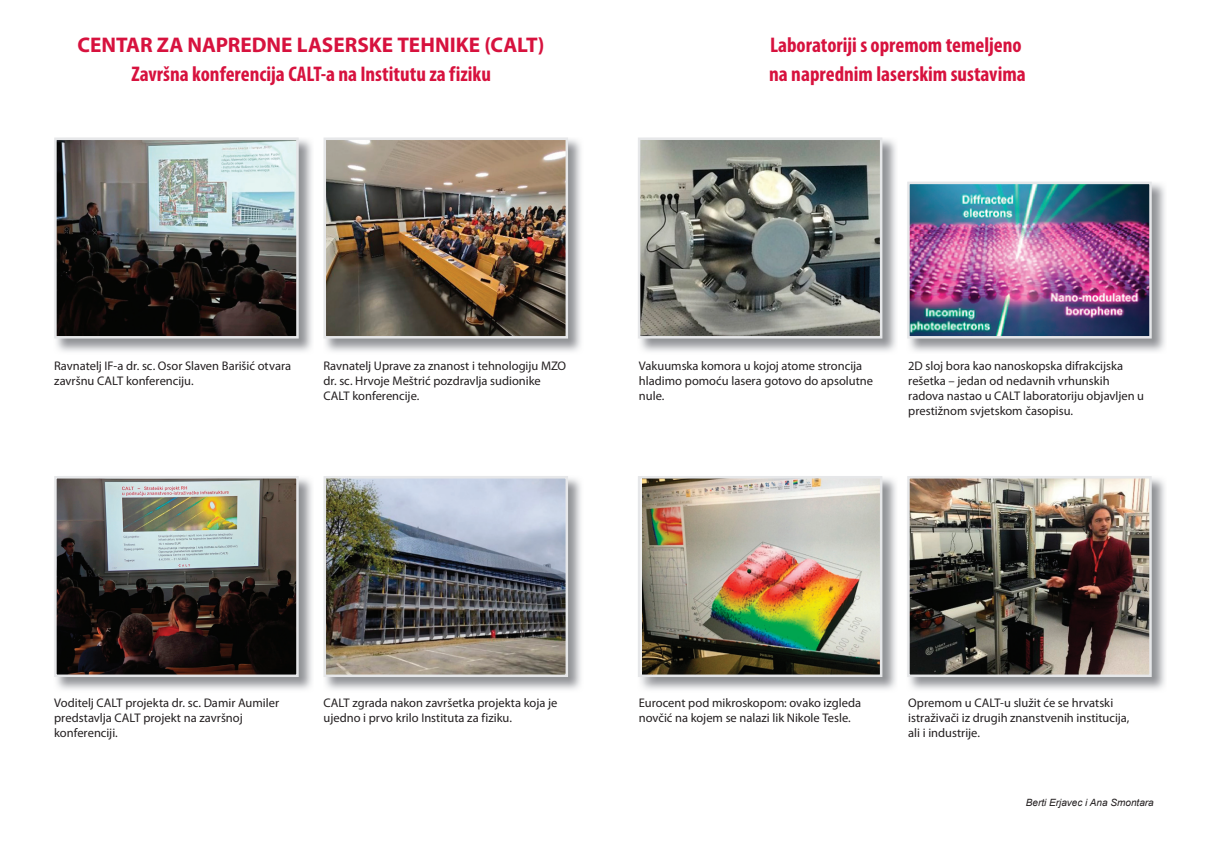
<style>
.page{position:relative;width:1207px;height:853px;background:#fff}
.page>*{position:absolute;margin:0;border:0;box-sizing:border-box;transform-origin:0 0}
.t1{font:700 condensed 21.25px/28.8px "Myriad Pro";color:#d7123e}
.t2{font:700 21.25px "Myriad Pro";color:#d7123e}
.t3{font:12.5px/15px "Myriad Pro";color:#231f20}
.t4{font:italic 10px "Arial";color:#231f20}
</style>
<div class="page">
<img style="left:54px;top:139px;width:258px;height:213px">
<img style="left:57px;top:140px;width:239px;height:195px">
<div style="left:54px;top:137px;width:245px;height:201px;border:2px solid #e6e7e9"></div>
<img style="left:638px;top:138px;width:258px;height:214px">
<img style="left:641px;top:140px;width:238px;height:195px">
<div style="left:638px;top:137px;width:244px;height:201px;border:2px solid #e6e7e9"></div>
<img style="left:56px;top:478px;width:256px;height:212px">
<img style="left:57px;top:479px;width:239px;height:195px">
<div style="left:54px;top:476px;width:245px;height:201px;border:2px solid #e6e7e9"></div>
<img style="left:640px;top:476px;width:256px;height:214px">
<img style="left:642px;top:479px;width:237px;height:195px">
<div style="left:638px;top:476px;width:244px;height:201px;border:2px solid #e6e7e9"></div>
<img style="left:324px;top:139px;width:257px;height:213px">
<img style="left:326px;top:140px;width:239px;height:195px">
<div style="left:323px;top:137px;width:245px;height:201px;border:2px solid #e6e7e9"></div>
<img style="left:907px;top:181px;width:258px;height:171px">
<img style="left:910px;top:185px;width:239px;height:150px">
<div style="left:907px;top:182px;width:245px;height:156px;border:2px solid #e6e7e9"></div>
<img style="left:325px;top:478px;width:256px;height:212px">
<img style="left:326px;top:479px;width:239px;height:195px">
<div style="left:323px;top:476px;width:245px;height:201px;border:2px solid #e6e7e9"></div>
<img style="left:909px;top:478px;width:256px;height:212px">
<img style="left:910px;top:479px;width:239px;height:195px">
<div style="left:907px;top:476px;width:245px;height:201px;border:2px solid #e6e7e9"></div>
<h1 class="t2" style="left:78px;top:37px;width:468px">CENTAR ZA NAPREDNE LASERSKE TEHNIKE (CALT)</h1>
<h1 class="t1" style="left:131px;top:62px;width:361px">Završna konferencija CALT-a na Institutu za fiziku</h1>
<h1 class="t1" style="left:769px;top:33px;width:258px">Laboratoriji s opremom temeljeno na naprednim laserskim sustavima</h1>
<p class="t3" style="left:54px;top:359px;width:239px">Ravnatelj IF-a dr. sc. Osor Slaven Barišić otvara završnu CALT konferenciju.</p>
<p class="t3" style="left:323px;top:359px;width:244px">Ravnatelj Uprave za znanost i tehnologiju MZO dr. sc. Hrvoje Meštrić pozdravlja sudionike<br>CALT konferencije.</p>
<p class="t3" style="left:639px;top:359px;width:236px">Vakuumska komora u kojoj atome stroncija hladimo pomoću lasera gotovo do apsolutne nule.</p>
<p class="t3" style="left:908px;top:359px;width:237px">2D sloj bora kao nanoskopska difrakcijska rešetka – jedan od nedavnih vrhunskih radova nastao u CALT laboratoriju objavljen u prestižnom svjetskom časopisu.</p>
<p class="t3" style="left:54px;top:696px;width:226px">Voditelj CALT projekta dr. sc. Damir Aumiler predstavlja CALT projekt na završnoj konferenciji.</p>
<p class="t3" style="left:323px;top:696px;width:235px">CALT zgrada nakon završetka projekta koja je ujedno i prvo krilo Instituta za fiziku.</p>
<p class="t3" style="left:639px;top:696px;width:224px">Eurocent pod mikroskopom: ovako izgleda novčić na kojem se nalazi lik Nikole Tesle.</p>
<p class="t3" style="left:908px;top:696px;width:223px">Opremom u CALT-u služit će se hrvatski istraživači iz drugih znanstvenih institucija, ali i industrije.</p>
<p class="t4" style="left:1026px;top:796px;width:129px">Berti Erjavec i Ana Smontara</p>
</div>
